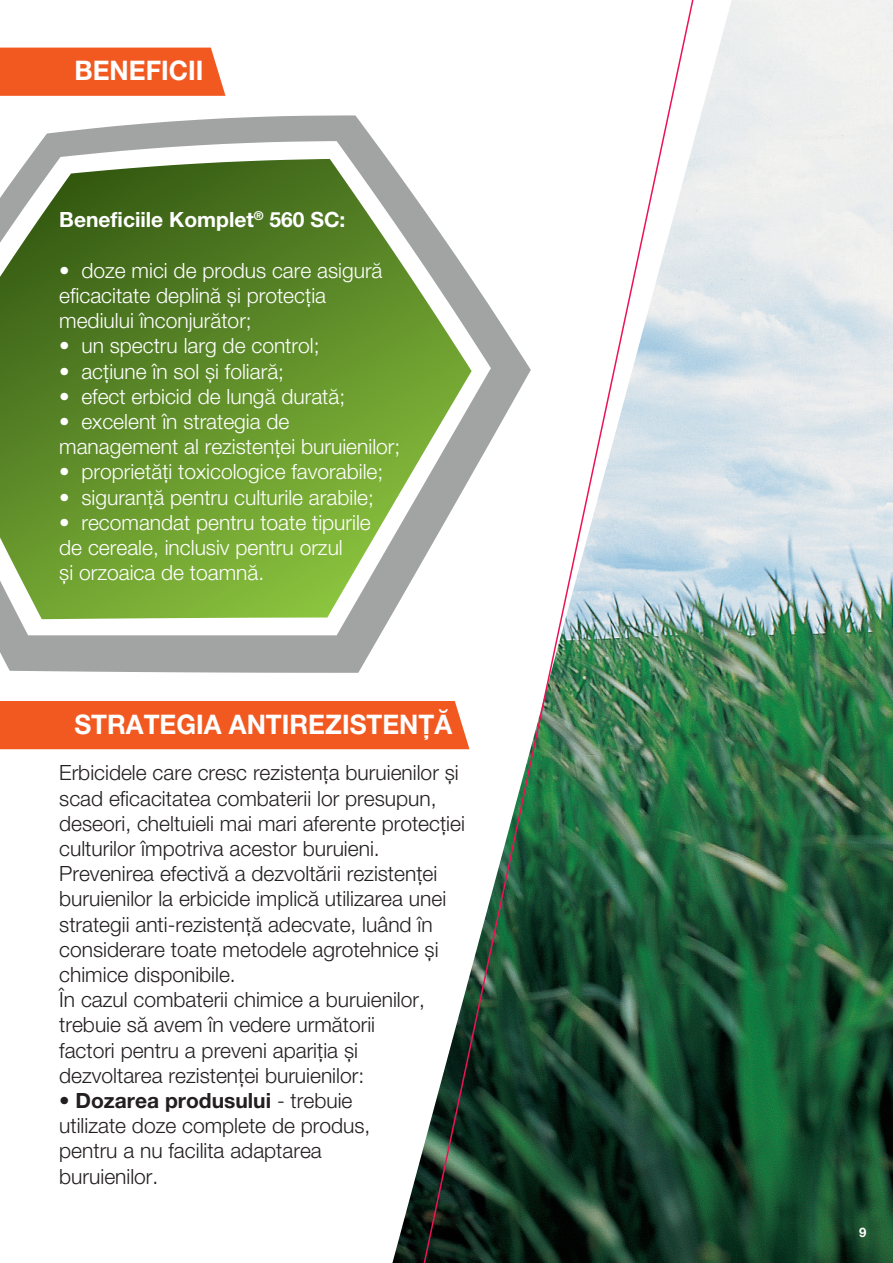
<style>
.page{position:relative;width:893px;height:1263px;background:#fff}
.page>*{position:absolute;margin:0;border:0;box-sizing:border-box;transform-origin:0 0}
.t1{font:700 27px "Helvetica Neue LTW1 G";color:#fff;scale:.96 1}
.t2{font:300 21px/25.2px "Helvetica Neue LTW1 G";color:#231f20}
.t3{font:300 21px/25.2px "Helvetica Neue LTW1 G";color:#fff}
.t4{font:700 21px "Helvetica Neue LTW1 G";color:#fff}
.t5{font:700 13.05px "Helvetica Neue LTW1 G";color:#fff}
.s1{font-weight:700}
</style>
<div class="page">
<img style="left:392px;top:0;width:501px;height:1263px">
<img style="left:408px;top:0;width:326px;height:1263px">
<div style="left:0;top:48px;width:225px;height:48px;background:#f15921"></div>
<div style="left:0;top:701px;width:469px;height:48px;background:#f15921"></div>
<svg style="left:0;top:115px;width:531px;height:558px"></svg>
<svg style="left:0;top:159px;width:472px;height:460px;background:#779c4a"></svg>
<p class="t1" style="left:74px;top:54px;width:136px">BENEFICII</p>
<p class="t4" style="left:59px;top:207px;width:288px">Beneficiile Komplet<sup>®</sup> 560 SC:</p>
<p class="t3" style="left:59px;top:258px;width:325px">• doze mici de produs care asigură eficacitate deplină și protecția mediului înconjurător;</p>
<p class="t3" style="left:59px;top:333px;width:262px">• un spectru larg de control;</p>
<p class="t3" style="left:59px;top:358px;width:226px">• acțiune în sol și foliară;</p>
<p class="t3" style="left:59px;top:384px;width:287px">• efect erbicid de lungă durată;</p>
<p class="t3" style="left:59px;top:409px;width:343px">• excelent în strategia de management al rezistenței buruienilor;</p>
<p class="t3" style="left:59px;top:459px;width:326px">• proprietăți toxicologice favorabile;</p>
<p class="t3" style="left:59px;top:484px;width:316px">• siguranță pentru culturile arabile;</p>
<p class="t3" style="left:59px;top:510px;width:313px">• recomandat pentru toate tipurile de cereale, inclusiv pentru orzul<br>și orzoaica de toamnă.</p>
<p class="t1" style="left:74px;top:707px;width:395px">STRATEGIA ANTIREZISTENȚĂ</p>
<p class="t2" style="left:59px;top:760px;width:407px">Erbicidele care cresc rezistența buruienilor și scad eficacitatea combaterii lor presupun, deseori, cheltuieli mai mari aferente protecției culturilor împotriva acestor buruieni.<br>Prevenirea efectivă a dezvoltării rezistenței buruienilor la erbicide implică utilizarea unei strategii anti-rezistență adecvate, luând în considerare toate metodele agrotehnice și chimice disponibile.<br>În cazul combaterii chimice a buruienilor, trebuie să avem în vedere următorii<br>factori pentru a preveni apariția și dezvoltarea rezistenței buruienilor:</p>
<p class="t2" style="left:59px;top:1088px;width:313px">• <span class="s1">Dozarea produsului</span> - trebuie utilizate doze complete de produs, pentru a nu facilita adaptarea buruienilor.</p>
<p class="t5" style="left:859px;top:1225px;width:9px">9</p>
</div>
